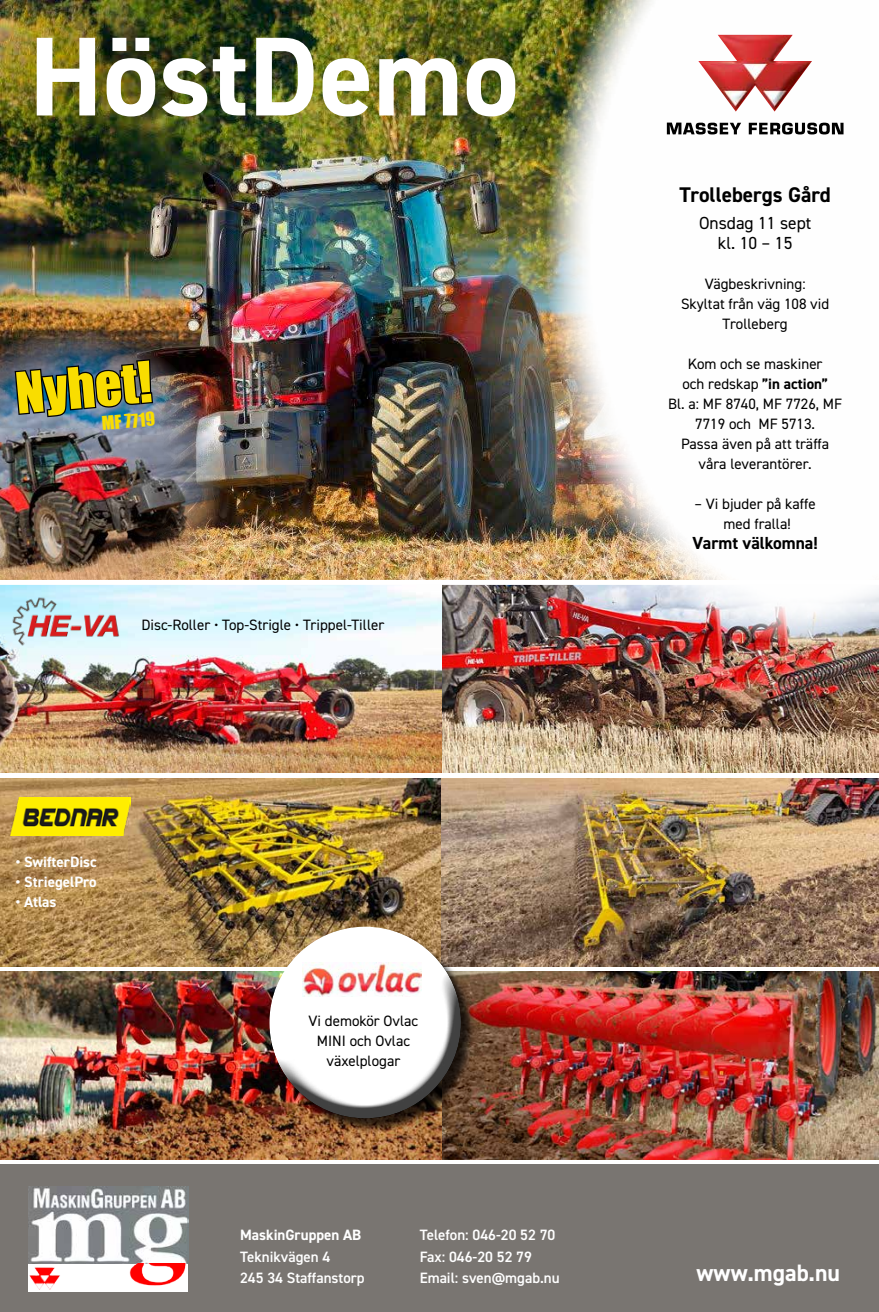
<style>
.page{position:relative;width:879px;height:1312px;background:#fff}
.page>*{position:absolute;margin:0;border:0;box-sizing:border-box;transform-origin:0 0}
.t1{font:700 112.5px "DIN2014";color:#fff}
.t2{font:52.5px "Impact";color:#f9dd00}
.t3{font:700 23.75px "DIN2014";color:#fff}
.t4{font:700 21.25px "DIN2014";color:#000}
.t5{font:17.5px/20px "DIN2014";color:#000;text-align:center}
.t6{font:700 17.5px "DIN2014";color:#000}
.t7{font:17.5px "Impact";color:#f9dd00}
.t8{font:15px/20px "DIN2014";color:#000;text-align:center}
.t9{font:600 15px "DIN2014";color:#fff}
.t10{font:700 15px "DIN2014";color:#fff}
.s1{font-weight:700}
</style>
<div class="page">
<img style="left:0;top:0;width:546px;height:579px">
<div style="left:0;top:1164px;width:879px;height:147px;background:#797571"></div>
<img style="left:28px;top:1186px;width:160px;height:103px">
<img style="left:0;top:584px;width:879px;height:188px">
<img style="left:0;top:778px;width:879px;height:187px">
<img style="left:0;top:971px;width:879px;height:188px">
<img style="left:546px;top:0;width:333px;height:645px">
<svg style="left:667px;top:122px;width:74px;height:12px"></svg>
<svg style="left:749px;top:123px;width:94px;height:11px"></svg>
<img style="left:698px;top:35px;width:114px;height:77px">
<img style="left:0;top:329px;width:224px;height:297px">
<img style="left:13px;top:358px;width:141px;height:64px">
<img style="left:11px;top:797px;width:119px;height:38px">
<img style="left:11px;top:595px;width:112px;height:54px">
<div style="left:0;top:579px;width:879px;height:5px;background:#fff"></div>
<div style="left:271px;top:928px;width:204px;height:204px;background:#000;opacity:.75"></div>
<div style="left:268px;top:924px;width:192px;height:146px;background:#fff;opacity:.9"></div>
<div style="left:268px;top:970px;width:194px;height:148px;background:#000;opacity:.75"></div>
<img style="left:302px;top:961px;width:120px;height:35px">
<h1 class="t1" style="left:29px;top:2px;width:491px">HöstDemo</h1>
<h2 class="t2" style="left:12px;top:352px;width:138px;rotate:-5deg">Nyhet!</h2>
<p class="t7" style="left:101px;top:409px;width:55px;rotate:-5deg">MF 7719</p>
<p class="t8" style="left:141px;top:614px;width:244px">Disc-Roller • Top-Strigle • Trippel-Tiller</p>
<p class="t10" style="left:16px;top:851px;width:83px">• SwifterDisc</p>
<p class="t10" style="left:16px;top:871px;width:82px">• StriegelPro</p>
<p class="t10" style="left:16px;top:891px;width:42px">• Atlas</p>
<p class="t8" style="left:309px;top:1010px;width:111px">Vi demokör Ovlac<br>MINI och Ovlac växelplogar</p>
<h3 class="t4" style="left:679px;top:180px;width:153px">Trollebergs Gård</h3>
<p class="t5" style="left:699px;top:212px;width:114px">Onsdag 11 sept kl. 10 – 15</p>
<p class="t8" style="left:681px;top:273px;width:150px">Vägbeskrivning:<br>Skyltat från väg 108 vid<br>Trolleberg</p>
<p class="t8" style="left:668px;top:353px;width:175px">Kom och se maskiner<br>och redskap <span class="s1">”in action”<br></span>Bl. a: MF 8740, MF 7726, MF<br>7719 och MF 5713.<br>Passa även på att träffa våra leverantörer.</p>
<p class="t8" style="left:694px;top:493px;width:123px">– Vi bjuder på kaffe med fralla!</p>
<p class="t6" style="left:692px;top:531px;width:127px">Varmt välkomna!</p>
<p class="t10" style="left:240px;top:1224px;width:123px">MaskinGruppen AB</p>
<p class="t9" style="left:420px;top:1224px;width:137px">Telefon: 046-20 52 70</p>
<p class="t9" style="left:240px;top:1246px;width:92px">Teknikvägen 4</p>
<p class="t9" style="left:420px;top:1246px;width:114px">Fax: 046-20 52 79</p>
<p class="t9" style="left:240px;top:1267px;width:126px">245 34 Staffanstorp</p>
<p class="t9" style="left:420px;top:1267px;width:141px">Email: sven@mgab.nu</p>
<h3 class="t3" style="left:696px;top:1256px;width:145px">www.mgab.nu</h3>
</div>
